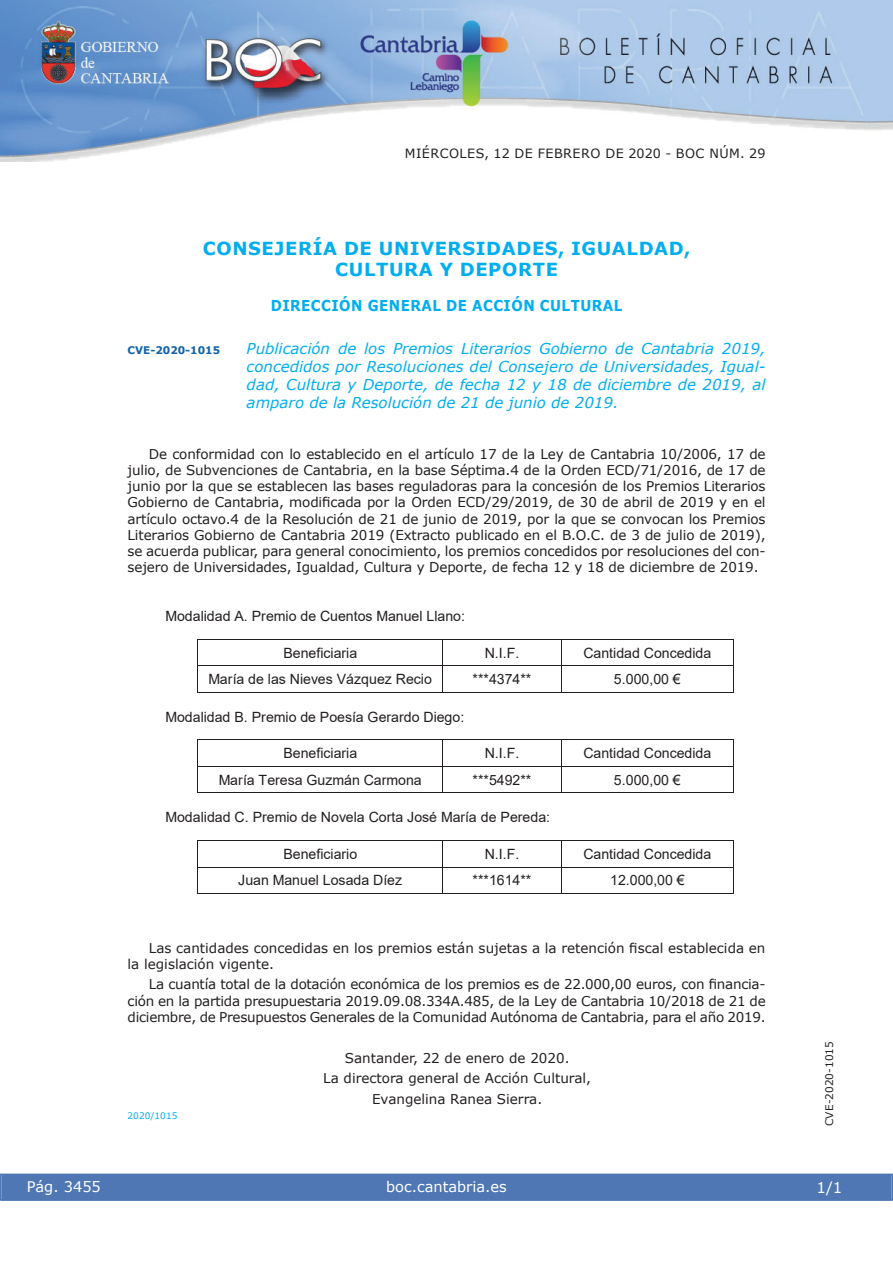
<style>
.page{position:relative;width:893px;height:1263px;background:#fff}
.page>*{position:absolute;margin:0;border:0;box-sizing:border-box;transform-origin:0 0}
.t1{font:700 18px/21px "Verdana";letter-spacing:.035em;color:#00aeef;text-align:center}
.t2{font:italic 15px/18px "Verdana";color:#00aeef;text-align:justify}
.t3{font:700 15px "Verdana";letter-spacing:.035em;color:#00aeef;scale:.9 1}
.t4{font:15px "Verdana";color:#fff}
.t5{font:14.55px "Verdana";color:#fff}
.t6{font:14.1px "Arial";color:#231f20}
.t7{font:13.5px/16.2px "Verdana";color:#231f20;text-align:justify}
.t8{font:12.75px "Verdana";letter-spacing:.035em;color:#231f20}
.t9{font:10.5px "Verdana";color:#231f20}
.t10{font:700 10.5px "Verdana";color:#1263a9}
.t11{font:9px "Verdana";color:#00aeef}
</style>
<div class="page">
<img style="left:0;top:0;width:893px;height:161px">
<div style="left:1px;top:1174px;width:890px;height:27px;background:#4f77b3"></div>
<div style="left:0;top:1174px;width:893px;height:27px;border:1px solid #4f77b3"></div>
<hr style="left:197px;top:639px;width:364px;height:1px;background:#231f20">
<hr style="left:561px;top:639px;width:173px;height:1px;background:#231f20">
<hr style="left:197px;top:665px;width:364px;height:1px;background:#231f20">
<hr style="left:561px;top:665px;width:173px;height:1px;background:#231f20">
<svg style="left:197px;top:640px;width:1px;height:52px"></svg>
<hr style="left:197px;top:692px;width:246px;height:1px;background:#231f20">
<hr style="left:443px;top:692px;width:118px;height:1px;background:#231f20">
<svg style="left:561px;top:640px;width:1px;height:52px"></svg>
<hr style="left:561px;top:692px;width:172px;height:1px;background:#231f20">
<svg style="left:733px;top:640px;width:1px;height:53px"></svg>
<hr style="left:197px;top:740px;width:364px;height:1px;background:#231f20">
<hr style="left:561px;top:740px;width:173px;height:1px;background:#231f20">
<hr style="left:197px;top:766px;width:364px;height:1px;background:#231f20">
<hr style="left:561px;top:766px;width:173px;height:1px;background:#231f20">
<svg style="left:197px;top:741px;width:1px;height:51px"></svg>
<hr style="left:197px;top:792px;width:246px;height:1px;background:#231f20">
<hr style="left:443px;top:792px;width:118px;height:1px;background:#231f20">
<svg style="left:561px;top:741px;width:1px;height:51px"></svg>
<hr style="left:561px;top:792px;width:172px;height:1px;background:#231f20">
<svg style="left:733px;top:741px;width:1px;height:52px"></svg>
<hr style="left:197px;top:840px;width:364px;height:1px;background:#231f20">
<hr style="left:561px;top:840px;width:173px;height:1px;background:#231f20">
<hr style="left:197px;top:867px;width:364px;height:1px;background:#231f20">
<hr style="left:561px;top:867px;width:173px;height:1px;background:#231f20">
<svg style="left:197px;top:841px;width:1px;height:52px"></svg>
<hr style="left:197px;top:893px;width:246px;height:1px;background:#231f20">
<hr style="left:443px;top:893px;width:118px;height:1px;background:#231f20">
<svg style="left:561px;top:841px;width:1px;height:52px"></svg>
<hr style="left:561px;top:893px;width:172px;height:1px;background:#231f20">
<svg style="left:733px;top:841px;width:1px;height:53px"></svg>
<p class="t8" style="left:405px;top:145px;width:362px">MIÉRCOLES, 12 DE FEBRERO DE 2020 - BOC NÚM. 29</p>
<h1 class="t1" style="left:203px;top:237px;width:489px">CONSEJERÍA DE UNIVERSIDADES, IGUALDAD,<br>CULTURA Y DEPORTE</h1>
<p class="t3" style="left:271px;top:296px;width:392px">DIRECCIÓN GENERAL DE ACCIÓN CULTURAL</p>
<p class="t10" style="left:128px;top:344px;width:94px">CVE-2020-1015</p>
<p class="t2" style="left:247px;top:340px;width:520px">Publicación de los Premios Literarios Gobierno de Cantabria 2019, concedidos por Resoluciones del Consejero de Universidades, Igual&shy;dad, Cultura y Deporte, de fecha 12 y 18 de diciembre de 2019, al amparo de la Resolución de 21 de junio de 2019.</p>
<p class="t7" style="left:128px;top:445px;width:639px;text-indent:21px">De conformidad con lo establecido en el artículo 17 de la Ley de Cantabria 10/2006, 17 de julio, de Subvenciones de Cantabria, en la base Séptima.4 de la Orden ECD/71/2016, de 17 de junio por la que se establecen las bases reguladoras para la concesión de los Premios Literarios Gobierno de Cantabria, modificada por la Orden ECD/29/2019, de 30 de abril de 2019 y en el artículo octavo.4 de la Resolución de 21 de junio de 2019, por la que se convocan los Premios Literarios Gobierno de Cantabria 2019 (Extracto publicado en el B.O.C. de 3 de julio de 2019), se acuerda publicar, para general conocimiento, los premios concedidos por resoluciones del con&shy;sejero de Universidades, Igualdad, Cultura y Deporte, de fecha 12 y 18 de diciembre de 2019.</p>
<p class="t6" style="left:166px;top:608px;width:301px">Modalidad A. Premio de Cuentos Manuel Llano:</p>
<p class="t6" style="left:283px;top:645px;width:75px">Beneficiaria</p>
<p class="t6" style="left:485px;top:645px;width:36px">N.I.F.</p>
<p class="t6" style="left:583px;top:645px;width:129px">Cantidad Concedida</p>
<p class="t6" style="left:208px;top:671px;width:225px">María de las Nieves Vázquez Recio</p>
<p class="t6" style="left:473px;top:671px;width:60px">***4374**</p>
<p class="t6" style="left:614px;top:671px;width:68px">5.000,00 €</p>
<p class="t6" style="left:166px;top:709px;width:300px">Modalidad B. Premio de Poesía Gerardo Diego:</p>
<p class="t6" style="left:283px;top:745px;width:75px">Beneficiaria</p>
<p class="t6" style="left:485px;top:745px;width:36px">N.I.F.</p>
<p class="t6" style="left:583px;top:745px;width:129px">Cantidad Concedida</p>
<p class="t6" style="left:219px;top:772px;width:205px">María Teresa Guzmán Carmona</p>
<p class="t6" style="left:473px;top:772px;width:60px">***5492**</p>
<p class="t6" style="left:614px;top:772px;width:68px">5.000,00 €</p>
<p class="t6" style="left:166px;top:810px;width:386px">Modalidad C. Premio de Novela Corta José María de Pereda:</p>
<p class="t6" style="left:283px;top:846px;width:75px">Beneficiario</p>
<p class="t6" style="left:485px;top:846px;width:36px">N.I.F.</p>
<p class="t6" style="left:583px;top:846px;width:129px">Cantidad Concedida</p>
<p class="t6" style="left:238px;top:872px;width:165px">Juan Manuel Losada Díez</p>
<p class="t6" style="left:473px;top:872px;width:60px">***1614**</p>
<p class="t6" style="left:610px;top:872px;width:76px">12.000,00 €</p>
<p class="t7" style="left:128px;top:939px;width:639px;text-indent:21px">Las cantidades concedidas en los premios están sujetas a la retención fiscal establecida en la legislación vigente.</p>
<p class="t7" style="left:128px;top:976px;width:640px;text-indent:21px">La cuantía total de la dotación económica de los premios es de 22.000,00 euros, con financia&shy;ción en la partida presupuestaria 2019.09.08.334A.485, de la Ley de Cantabria 10/2018 de 21 de diciembre, de Presupuestos Generales de la Comunidad Autónoma de Cantabria, para el año 2019.</p>
<p class="t7" style="left:323px;top:1047px;width:269px;line-height:20.4px;text-align:center">Santander, 22 de enero de 2020.<br>La directora general de Acción Cultural,<br>Evangelina Ranea Sierra.</p>
<p class="t11" style="left:128px;top:1110px;width:51px">2020/1015</p>
<p class="t5" style="left:27px;top:1177px;width:76px">Pág. 3455</p>
<p class="t5" style="left:386px;top:1178px;width:122px">boc.cantabria.es</p>
<p class="t9" style="left:823px;top:1126px;width:87px;rotate:-90deg">CVE-2020-1015</p>
<p class="t4" style="left:816px;top:1178px;width:27px">1/1</p>
</div>
